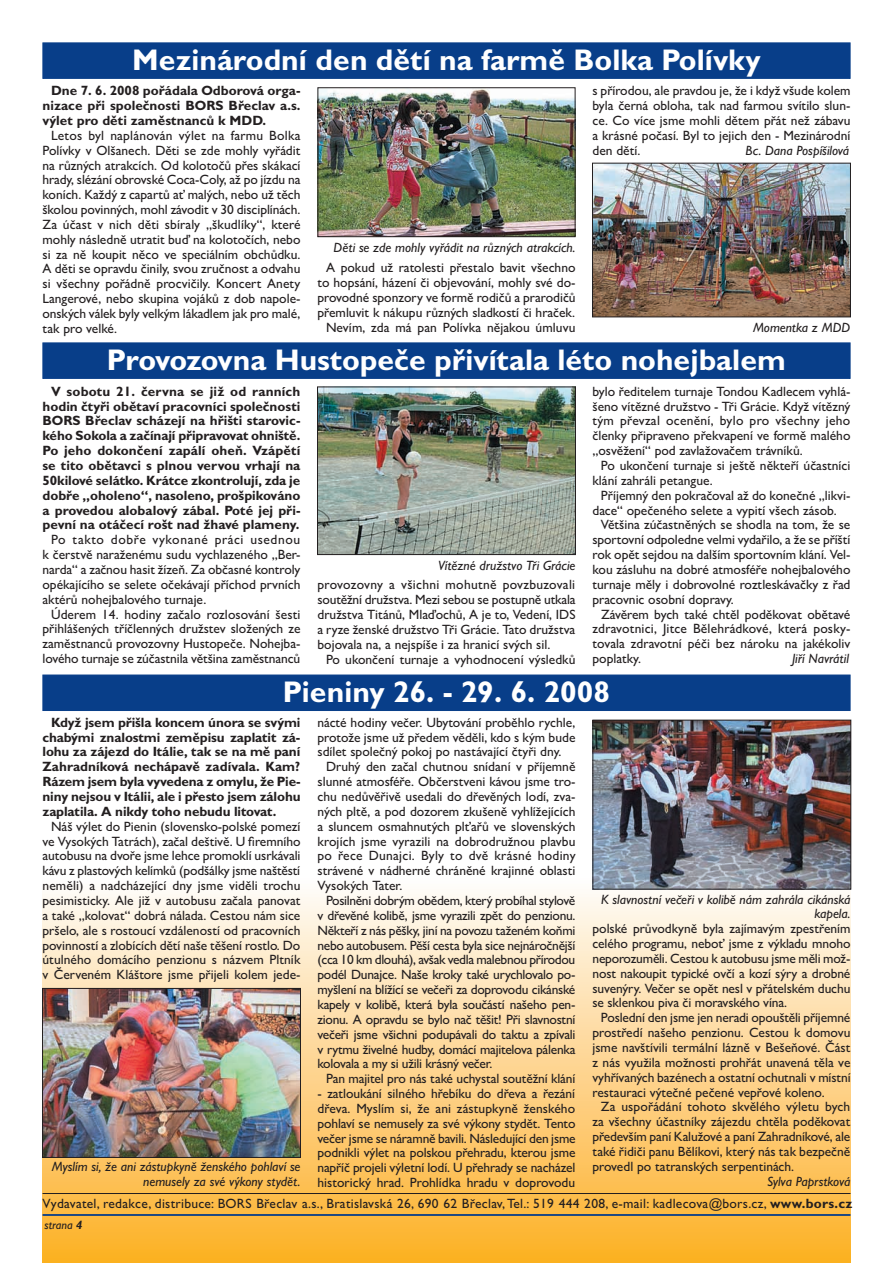
<style>
.page{position:relative;width:893px;height:1263px;background:#fff}
.page>*{position:absolute;margin:0;border:0;box-sizing:border-box;transform-origin:0 0}
.t1{font:700 30px "Gill Sans MT Pro";color:#fff}
.t2{font:500 13.5px/14.9px "Gill Sans MT Pro";color:#231f20;text-align:justify}
.t3{font:700 13.5px/14.9px "Gill Sans MT Pro";color:#231f20;text-align:justify}
.t4{font:italic 500 13.5px/14.9px "Gill Sans MT Pro";color:#231f20;text-align:right}
.t5{font:13.5px "Gill Sans CE";letter-spacing:.02em;color:#231f20}
.t6{font:italic 12px "Gill Sans CE";color:#231f20}
.s1{font-weight:700}
</style>
<div class="page">
<div style="left:43px;top:876px;width:807px;height:387px;background:linear-gradient(to bottom,#fffcfc,#fdaf26)"></div>
<hr style="left:43px;top:1214px;width:807px;height:2px;background:#083e89">
<div style="left:43px;top:43px;width:807px;height:35px;background:#083e89"></div>
<div style="left:43px;top:43px;width:807px;height:36px;border:1px solid #083e89"></div>
<div style="left:43px;top:343px;width:807px;height:35px;background:#083e89"></div>
<div style="left:43px;top:342px;width:807px;height:37px;border:1px solid #083e89"></div>
<div style="left:43px;top:675px;width:807px;height:35px;background:#083e89"></div>
<div style="left:43px;top:675px;width:807px;height:36px;border:1px solid #083e89"></div>
<img style="left:44px;top:990px;width:255px;height:166px">
<div style="left:42px;top:988px;width:259px;height:170px;border:1px solid #231f20"></div>
<img style="left:594px;top:722px;width:255px;height:165px">
<div style="left:592px;top:720px;width:259px;height:169px;border:1px solid #231f20"></div>
<hr style="left:43px;top:1193px;width:807px;height:1px;background:#231f20">
<img style="left:319px;top:389px;width:255px;height:164px">
<div style="left:317px;top:387px;width:259px;height:168px;border:1px solid #231f20"></div>
<img style="left:319px;top:89px;width:254px;height:146px">
<div style="left:317px;top:87px;width:258px;height:150px;border:1px solid #231f20"></div>
<img style="left:594px;top:165px;width:255px;height:150px">
<div style="left:592px;top:163px;width:259px;height:154px;border:1px solid #231f20"></div>
<h1 class="t1" style="left:132px;top:41px;width:630px">Mezinárodní den dětí na farmě Bolka Polívky</h1>
<p class="t3" style="left:43px;top:83px;width:259px;text-indent:9px">Dne 7. 6. 2008 pořádala Odborová orga&shy;nizace při společnosti BORS Břeclav a.s. výlet pro děti zaměstnanců k MDD.</p>
<p class="t2" style="left:43px;top:128px;width:260px;text-indent:9px">Letos byl naplánován výlet na farmu Bolka Polívky v Olšanech. Děti se zde mohly vyřádit na různých atrakcích. Od kolotočů přes skákací hrady, slézání obrovské Coca-Coly, až po jízdu na koních. Každý z capartů ať malých, nebo už těch školou povinných, mohl závodit v 30 disciplínách.<br>Za účast v nich děti sbíraly „škudlíky“, které mohly následně utratit buď na kolotočích, nebo si za ně koupit něco ve speciálním obchůdku.<br>A děti se opravdu činily, svou zručnost a odvahu si všechny pořádně procvičily. Koncert Anety Langerové, nebo skupina vojáků z dob napole&shy;onských válek byly velkým lákadlem jak pro malé, tak pro velké.</p>
<p class="t4" style="left:334px;top:239px;width:243px">Děti se zde mohly vyřádit na různých atrakcích.</p>
<p class="t2" style="left:317px;top:260px;width:260px;text-align:right">A pokud už ratolesti přestalo bavit všechno to hopsání, házení či objevování, mohly své do&shy;provodné sponzory ve formě rodičů a prarodičů přemluvit k nákupu různých sladkostí či hraček.<br>Nevím, zda má pan Polívka nějakou úmluvu</p>
<p class="t2" style="left:592px;top:83px;width:260px">s přírodou, ale pravdou je, že i když všude kolem byla černá obloha, tak nad farmou svítilo slun&shy;ce. Co více jsme mohli dětem přát než zábavu a krásné počasí. Byl to jejich den - Mezinárodní den dětí.</p>
<p class="t4" style="left:745px;top:143px;width:105px">Bc. Dana Pospíšilová</p>
<p class="t4" style="left:753px;top:320px;width:99px">Momentka z MDD</p>
<h1 class="t1" style="left:107px;top:341px;width:681px">Provozovna Hustopeče přivítala léto nohejbalem</h1>
<p class="t3" style="left:43px;top:383px;width:259px;text-indent:9px">V sobotu 21. června se již od ranních hodin čtyři obětaví pracovníci společnosti BORS Břeclav scházejí na hřišti starovic&shy;kého Sokola a začínají připravovat ohniště.<br>Po jeho dokončení zapálí oheň. Vzápětí se tito obětavci s plnou vervou vrhají na 50kilové selátko. Krátce zkontrolují, zda je dobře „oholeno“, nasoleno, prošpikováno a provedou alobalový zábal. Poté jej při&shy;pevní na otáčecí rošt nad žhavé plameny.</p>
<p class="t2" style="left:43px;top:532px;width:259px;text-indent:9px">Po takto dobře vykonané práci usednou k čerstvě naraženému sudu vychlazeného „Ber&shy;narda“ a začnou hasit žízeň. Za občasné kontroly opékajícího se selete očekávají příchod prvních aktérů nohejbalového turnaje.</p>
<p class="t2" style="left:43px;top:606px;width:259px;text-indent:9px">Úderem 14. hodiny začalo rozlosování šesti přihlášených tříčlenných družstev složených ze zaměstnanců provozovny Hustopeče. Nohejba&shy;lového turnaje se zúčastnila většina zaměstnanců</p>
<p class="t4" style="left:438px;top:558px;width:139px">Vítězné družstvo Tři Grácie</p>
<p class="t2" style="left:317px;top:577px;width:260px">provozovny a všichni mohutně povzbuzovali soutěžní družstva. Mezi sebou se postupně utkala družstva Titánů, Mlaďochů, A je to, Vedení, IDS a ryze ženské družstvo Tři Grácie. Tato družstva bojovala na, a nejspíše i za hranicí svých sil.</p>
<p class="t2" style="left:326px;top:651px;width:251px">Po ukončení turnaje a vyhodnocení výsledků</p>
<p class="t2" style="left:592px;top:384px;width:259px">bylo ředitelem turnaje Tondou Kadlecem vyhlá&shy;šeno vítězné družstvo - Tři Grácie. Když vítězný tým převzal ocenění, bylo pro všechny jeho členky připraveno překvapení ve formě malého „osvěžení“ pod zavlažovačem trávníků.</p>
<p class="t2" style="left:592px;top:458px;width:259px;text-indent:9px">Po ukončení turnaje si ještě někteří účastníci klání zahráli petangue.</p>
<p class="t2" style="left:592px;top:488px;width:259px;text-indent:9px">Příjemný den pokračoval až do konečné „likvi&shy;dace“ opečeného selete a vypití všech zásob.</p>
<p class="t2" style="left:592px;top:517px;width:259px;text-indent:9px">Většina zúčastněných se shodla na tom, že se sportovní odpoledne velmi vydařilo, a že se příští rok opět sejdou na dalším sportovním klání. Vel&shy;kou zásluhu na dobré atmosféře nohejbalového turnaje měly i dobrovolné roztleskávačky z řad pracovnic osobní dopravy.</p>
<p class="t2" style="left:592px;top:606px;width:260px;text-indent:9px">Závěrem bych také chtěl poděkovat obětavé zdravotnici, Jitce Bělehrádkové, která posky&shy;tovala zdravotní péči bez nároku na jakékoliv poplatky.</p>
<p class="t4" style="left:792px;top:651px;width:59px">Jiří Navrátil</p>
<h1 class="t1" style="left:283px;top:673px;width:329px">Pieniny 26. - 29. 6. 2008</h1>
<p class="t3" style="left:43px;top:714px;width:260px;text-indent:9px">Když jsem přišla koncem února se svými chabými znalostmi zeměpisu zaplatit zá&shy;lohu za zájezd do Itálie, tak se na mě paní Zahradníková nechápavě zadívala. Kam?<br>Rázem jsem byla vyvedena z omylu, že Pie&shy;niny nejsou v Itálii, ale i přesto jsem zálohu zaplatila. A nikdy toho nebudu litovat.</p>
<p class="t2" style="left:43px;top:819px;width:260px;text-indent:9px">Náš výlet do Pienin (slovensko-polské pomezí ve Vysokých Tatrách), začal deštivě. U firemního autobusu na dvoře jsme lehce promoklí usrkávali kávu z plastových kelímků (podšálky jsme naštěstí neměli) a nadcházející dny jsme viděli trochu pesimisticky. Ale již v autobusu začala panovat a také „kolovat“ dobrá nálada. Cestou nám sice pršelo, ale s rostoucí vzdáleností od pracovních povinností a zlobících dětí naše těšení rostlo. Do útulného domácího penzionu s názvem Pltník v Červeném Kláštore jsme přijeli kolem jede-</p>
<p class="t4" style="left:52px;top:1159px;width:250px">Myslím si, že ani zástupkyně ženského pohlaví se nemusely za své výkony stydět.</p>
<p class="t2" style="left:317px;top:715px;width:259px">nácté hodiny večer. Ubytování proběhlo rychle, protože jsme už předem věděli, kdo s kým bude sdílet společný pokoj po nastávající čtyři dny.</p>
<p class="t2" style="left:317px;top:759px;width:260px;text-indent:9px">Druhý den začal chutnou snídaní v příjemně slunné atmosféře. Občerstveni kávou jsme tro&shy;chu nedůvěřivě usedali do dřevěných lodí, zva&shy;ných pltě, a pod dozorem zkušeně vyhlížejících a sluncem osmahnutých plťařů ve slovenských krojích jsme vyrazili na dobrodružnou plavbu po řece Dunajci. Byly to dvě krásné hodiny strávené v nádherné chráněné krajinné oblasti Vysokých Tater.</p>
<p class="t2" style="left:317px;top:893px;width:259px;text-indent:9px">Posilněni dobrým obědem, který probíhal stylově v dřevěné kolibě, jsme vyrazili zpět do penzionu.<br>Někteří z nás pěšky, jiní na povozu taženém koňmi nebo autobusem. Pěší cesta byla sice nejnáročnější (cca 10 km dlouhá), avšak vedla malebnou přírodou podél Dunajce. Naše kroky také urychlovalo po&shy;myšlení na blížící se večeři za doprovodu cikánské kapely v kolibě, která byla součástí našeho pen&shy;zionu. A opravdu se bylo nač těšit! Při slavnostní večeři jsme všichni podupávali do taktu a zpívali v rytmu živelné hudby, domácí majitelova pálenka kolovala a my si užili krásný večer.</p>
<p class="t2" style="left:326px;top:1071px;width:251px">Pan majitel pro nás také uchystal soutěžní klání</p>
<p class="t2" style="left:317px;top:1086px;width:260px">- zatloukání silného hřebíku do dřeva a řezání dřeva. Myslím si, že ani zástupkyně ženského pohlaví se nemusely za své výkony stydět. Tento večer jsme se náramně bavili. Následující den jsme podnikli výlet na polskou přehradu, kterou jsme napříč projeli výletní lodí. U přehrady se nacházel historický hrad. Prohlídka hradu v doprovodu</p>
<p class="t4" style="left:601px;top:891px;width:251px">K slavnostní večeři v kolibě nám zahrála cikánská kapela.</p>
<p class="t2" style="left:592px;top:921px;width:260px">polské průvodkyně byla zajímavým zpestřením celého programu, neboť jsme z výkladu mnoho neporozuměli. Cestou k autobusu jsme měli mož&shy;nost nakoupit typické ovčí a kozí sýry a drobné suvenýry. Večer se opět nesl v přátelském duchu se sklenkou piva či moravského vína.</p>
<p class="t2" style="left:592px;top:1010px;width:260px;text-indent:9px">Poslední den jsme jen neradi opouštěli příjemné prostředí našeho penzionu. Cestou k domovu jsme navštívili termální lázně v Bešeňové. Část z nás využila možnosti prohřát unavená těla ve vyhřívaných bazénech a ostatní ochutnali v místní restauraci výtečné pečené vepřové koleno.</p>
<p class="t2" style="left:592px;top:1099px;width:259px;text-indent:9px">Za uspořádání tohoto skvělého výletu bych za všechny účastníky zájezdu chtěla poděkovat především paní Kalužové a paní Zahradníkové, ale také řidiči panu Bělíkovi, který nás tak bezpečně provedl po tatranských serpentinách.</p>
<p class="t4" style="left:767px;top:1173px;width:85px">Sylva Paprstková</p>
<p class="t5" style="left:43px;top:1195px;width:811px">Vydavatel, redakce, distribuce: BORS Břeclav a.s., Bratislavská 26, 690 62 Břeclav, Tel.: 519 444 208, e-mail: kadlecova@bors.cz, <span class="s1">www.bors.cz</span></p>
<p class="t6" style="left:45px;top:1218px;width:39px">strana <span class="s1">4</span></p>
</div>
